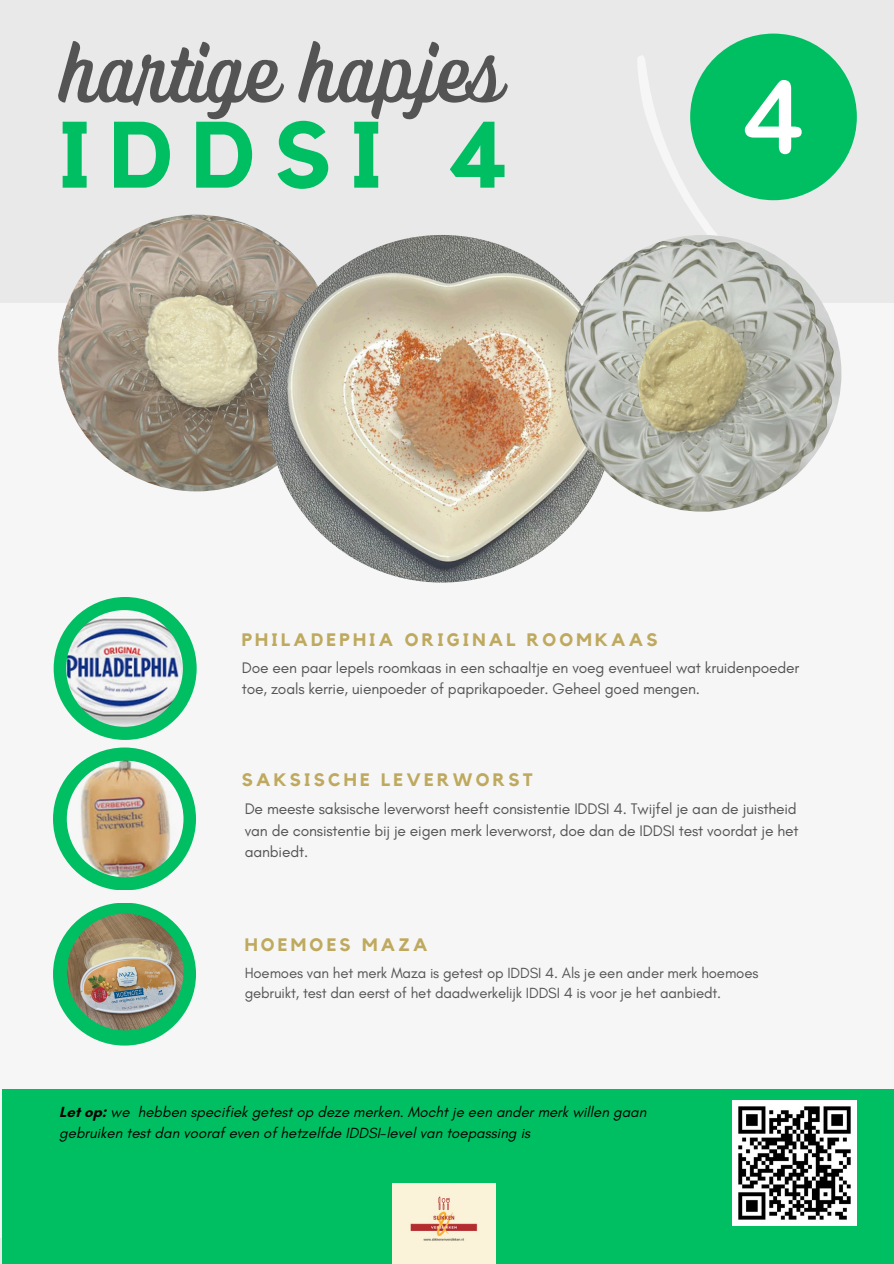
<style>
.page{position:relative;width:894px;height:1264px;background:#fff}
.page>*{position:absolute;margin:0;border:0;box-sizing:border-box;transform-origin:0 0}
.t1{font:700 93px "Kollektif";letter-spacing:.2em;color:#00bf63}
.t2{font:81px "Ayr Tropika Island Script Casual";color:#545454}
.t3{font:700 18px "Kollektif";letter-spacing:.18em;color:#bea95e}
.t4{font:15.6px/21.3px "Glacial Indifference";letter-spacing:-.01em;color:#545454}
.t5{font:italic 15px/20.2px "Glacial Indifference";color:#000}
.t6{font:15px/20.2px "Glacial Indifference";letter-spacing:-.01em;color:#545454}
.s1{font-weight:700;font-style:normal}
</style>
<div class="page">
<div style="left:0;top:0;width:893px;height:1263px;background:#e9e9e9"></div>
<div style="left:0;top:304px;width:893px;height:933px;background:#f6f6f6"></div>
<svg style="left:638px;top:33px;width:190px;height:281px"></svg>
<svg style="left:745px;top:241px;width:60px;height:39px"></svg>
<div style="left:2px;top:1089px;width:891px;height:174px;background:#00bf63"></div>
<img style="left:393px;top:1183px;width:102px;height:80px">
<div style="left:54px;top:597px;width:142px;height:143px;background:#00bf63;border-radius:50%"></div>
<img style="left:66px;top:610px;width:117px;height:116px;border-radius:50%">
<div style="left:53px;top:747px;width:143px;height:143px;background:#00bf63;border-radius:50%"></div>
<div style="left:53px;top:902px;width:143px;height:143px;background:#00bf63;border-radius:50%"></div>
<img style="left:67px;top:913px;width:116px;height:117px;border-radius:50%">
<img style="left:67px;top:760px;width:116px;height:117px;border-radius:50%">
<div style="left:690px;top:34px;width:166px;height:166px;background:#00bf63;border-radius:50%"></div>
<svg style="left:744px;top:80px;width:57px;height:74px"></svg>
<img style="left:58px;top:215px;width:277px;height:276px;border-radius:50%">
<img style="left:268px;top:235px;width:347px;height:347px;border-radius:50%">
<img style="left:564px;top:235px;width:277px;height:276px;border-radius:50%">
<img style="left:732px;top:1100px;width:124px;height:124px">
<h3 class="t2" style="left:58px;top:20px;width:445px">hartige hapjes</h3>
<p class="t1" style="left:58px;top:112px;width:452px">IDDSI 4</p>
<p class="t3" style="left:242px;top:631px;width:417px">PHILADEPHIA ORIGINAL ROOMKAAS</p>
<h3 class="t4" style="left:242px;top:656px;width:559px">Doe een paar lepels roomkaas in een schaaltje en voeg eventueel wat kruidenpoeder toe, zoals kerrie, uienpoeder of paprikapoeder. Geheel goed mengen.</h3>
<p class="t3" style="left:242px;top:771px;width:292px">SAKSISCHE LEVERWORST</p>
<p class="t4" style="left:245px;top:798px;width:555px">De meeste saksische leverworst heeft consistentie IDDSI 4. Twijfel je aan de juistheid van de consistentie bij je eigen merk leverworst, doe dan de IDDSI test voordat je het aanbiedt.</p>
<p class="t3" style="left:245px;top:936px;width:184px">HOEMOES MAZA</p>
<h3 class="t6" style="left:245px;top:962px;width:515px">Hoemoes van het merk Maza is getest op IDDSI 4. Als je een ander merk hoemoes gebruikt, test dan eerst of het daadwerkelijk IDDSI 4 is voor je het aanbiedt.</h3>
<p class="t5" style="left:59px;top:1101px;width:588px"><span class="s1">Let op:</span> we hebben specifiek getest op deze merken. Mocht je een ander merk willen gaan gebruiken test dan vooraf even of hetzelfde IDDSI-level van toepassing is</p>
</div>
